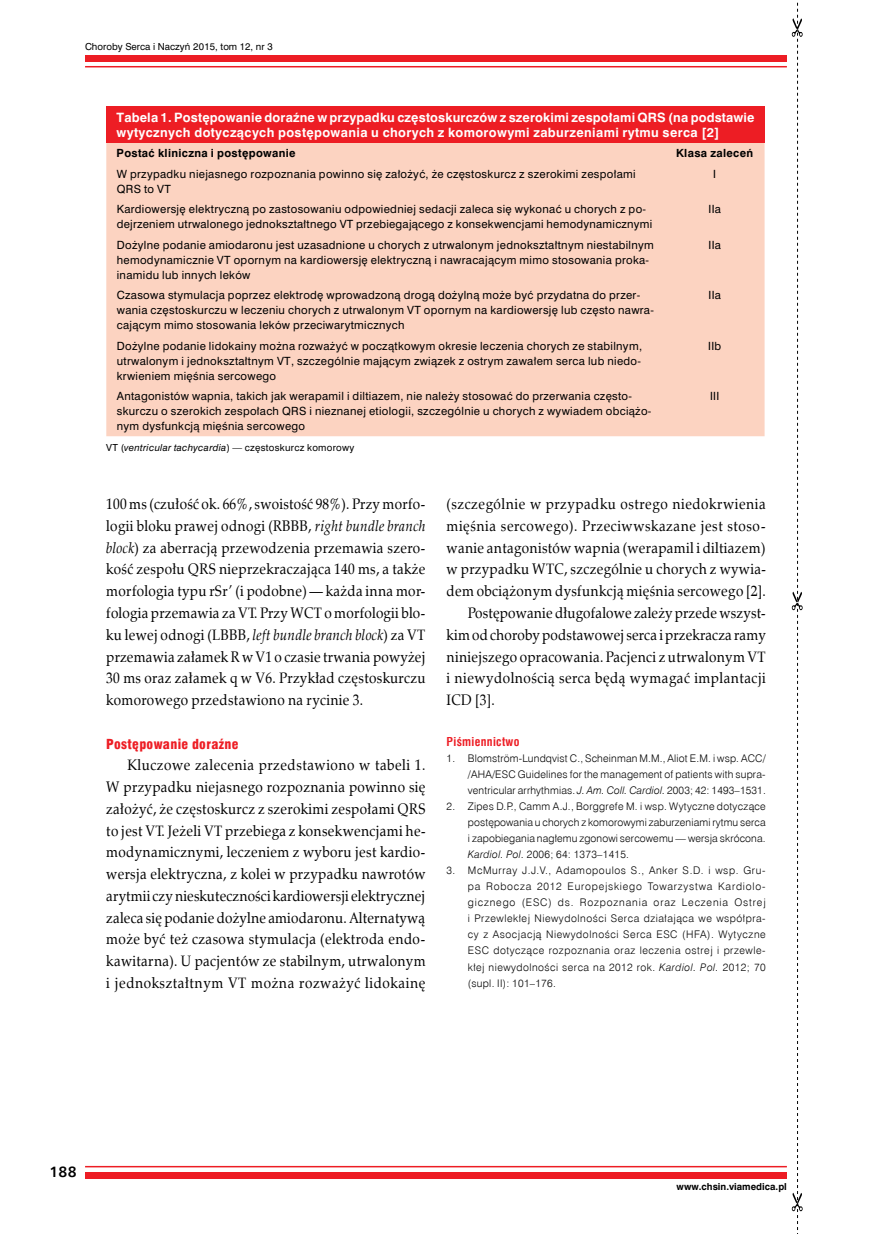
<style>
.page{position:relative;width:872px;height:1234px;background:#fff}
.page>*{position:absolute;margin:0;border:0;box-sizing:border-box;transform-origin:0 0}
.t1{font:15px/21.8px "Zapf Calligr EU";letter-spacing:.025em;color:#000;text-align:justify;scale:.9 1}
.t2{font:700 15px "Humnst 777 EU";color:#000}
.t3{font:13.5px "Swis 721 Blk Cn EU";letter-spacing:.025em;color:#ed1d24}
.t4{font:700 12px/15px "Swis 721 PL";letter-spacing:.015em;color:#fff}
.t5{font:700 12px "Swis 721 Cn EU";letter-spacing:.025em;color:#ed1d24}
.t6{font:10.5px/15px "Swis 721 PL";letter-spacing:.03em;color:#000}
.t7{font:10.5px/16px "Swis 721 Lt EU";letter-spacing:.015em;color:#000;text-align:justify}
.t8{font:700 10.5px "Swis 721 PL";letter-spacing:.03em;color:#000}
.t9{font:9px "Swis 721 PL";letter-spacing:.03em;color:#000}
.t10{font:9px "Swis 721 PL";color:#000}
.t11{font:700 9px "Swis 721 PL";color:#000}
.s1{font-style:italic}
</style>
<div class="page">
<div style="left:85px;top:55px;width:702px;height:7px;background:#ed1d24"></div>
<hr style="left:85px;top:66px;width:702px;height:1px;background:#ed1d24">
<div style="left:85px;top:1171px;width:702px;height:7px;background:#ed1d24"></div>
<hr style="left:85px;top:1165px;width:702px;height:2px;background:#ed1d24">
<svg style="left:792px;top:2px;width:10px;height:1228px"></svg>
<div style="left:106px;top:106px;width:658px;height:37px;background:#ed1d24"></div>
<div style="left:106px;top:143px;width:658px;height:293px;background:#fcd3c1"></div>
<p class="t10" style="left:85px;top:40px;width:189px">Choroby Serca i Naczyń 2015, tom 12, nr 3</p>
<p class="t4" style="left:117px;top:110px;width:639px">Tabela 1. Postępowanie doraźne w przypadku częstoskurczów z szerokimi zespołami QRS (na podstawie wytycznych dotyczących postępowania u chorych z komorowymi zaburzeniami rytmu serca [2]</p>
<p class="t8" style="left:117px;top:146px;width:180px">Postać kliniczna i postępowanie</p>
<p class="t8" style="left:676px;top:146px;width:79px">Klasa zaleceń</p>
<p class="t6" style="left:117px;top:166px;width:520px">W przypadku niejasnego rozpoznania powinno się założyć, że częstoskurcz z szerokimi zespołami<br>QRS to VT</p>
<p class="t6" style="left:713px;top:166px;width:4px">I</p>
<p class="t6" style="left:117px;top:202px;width:537px">Kardiowersję elektryczną po zastosowaniu odpowiedniej sedacji zaleca się wykonać u chorych z po&shy;dejrzeniem utrwalonego jednokształtnego VT przebiegającego z konsekwencjami hemodynamicznymi</p>
<p class="t6" style="left:708px;top:202px;width:14px">IIa</p>
<p class="t6" style="left:117px;top:237px;width:538px">Dożylne podanie amiodaronu jest uzasadnione u chorych z utrwalonym jednokształtnym niestabilnym hemodynamicznie VT opornym na kardiowersję elektryczną i nawracającym mimo stosowania proka&shy;inamidu lub innych leków</p>
<p class="t6" style="left:708px;top:237px;width:14px">IIa</p>
<p class="t6" style="left:117px;top:287px;width:538px">Czasowa stymulacja poprzez elektrodę wprowadzoną drogą dożylną może być przydatna do przer&shy;wania częstoskurczu w leczeniu chorych z utrwalonym VT opornym na kardiowersję lub często nawra&shy;cającym mimo stosowania leków przeciwarytmicznych</p>
<p class="t6" style="left:708px;top:287px;width:14px">IIa</p>
<p class="t6" style="left:117px;top:338px;width:527px;text-align:justify">Dożylne podanie lidokainy można rozważyć w początkowym okresie leczenia chorych ze stabilnym, utrwalonym i jednokształtnym VT, szczególnie mającym związek z ostrym zawałem serca lub niedo&shy;krwieniem mięśnia sercowego</p>
<p class="t6" style="left:708px;top:338px;width:15px">IIb</p>
<p class="t6" style="left:117px;top:388px;width:536px">Antagonistów wapnia, takich jak werapamil i diltiazem, nie należy stosować do przerwania często&shy;skurczu o szerokich zespołach QRS i nieznanej etiologii, szczególnie u chorych z wywiadem obciążo&shy;nym dysfunkcją mięśnia sercowego</p>
<p class="t6" style="left:710px;top:388px;width:11px">III</p>
<p class="t9" style="left:106px;top:442px;width:249px">VT (<span class="s1">ventricular tachycardia</span>) — częstoskurcz komorowy</p>
<p class="t1" style="left:106px;top:493px;width:356px">100 ms (czułość ok. 66%, swoistość 98%). Przy morfo&shy;logii bloku prawej odnogi (RBBB, <span class="s1">right bundle branch block</span>) za aberracją przewodzenia przemawia szero&shy;kość zespołu QRS nieprzekraczająca 140 ms, a także morfologia typu rSr’ (i podobne) — każda inna mor&shy;fologia przemawia za VT. Przy WCT o morfologii blo&shy;ku lewej odnogi (LBBB, <span class="s1">left bundle branch block</span>) za VT przemawia załamek R w V1 o czasie trwania powyżej 30 ms oraz załamek q w V6. Przykład częstoskurczu komorowego przedstawiono na rycinie 3.</p>
<p class="t3" style="left:106px;top:735px;width:134px">Postępowanie doraźne</p>
<p class="t1" style="left:106px;top:754px;width:356px;text-indent:21px">Kluczowe zalecenia przedstawiono w tabeli 1.<br>W przypadku niejasnego rozpoznania powinno się założyć, że częstoskurcz z szerokimi zespołami QRS to jest VT. Jeżeli VT przebiega z konsekwencjami he&shy;modynamicznymi, leczeniem z wyboru jest kardio&shy;wersja elektryczna, z kolei w przypadku nawrotów arytmii czy nieskuteczności kardiowersji elektrycznej zaleca się podanie dożylne amiodaronu. Alternatywą może być też czasowa stymulacja (elektroda endo&shy;kawitarna). U pacjentów ze stabilnym, utrwalonym i jednokształtnym VT można rozważyć lidokainę</p>
<p class="t1" style="left:446px;top:493px;width:356px">(szczególnie w przypadku ostrego niedokrwienia</p>
<p class="t1" style="left:446px;top:515px;width:356px">mięśnia sercowego). Przeciwwskazane jest stoso-</p>
<p class="t1" style="left:446px;top:537px;width:356px">wanie antagonistów wapnia (werapamil i diltiazem)</p>
<p class="t1" style="left:446px;top:558px;width:356px">w przypadku WTC, szczególnie u chorych z wywia-</p>
<p class="t1" style="left:446px;top:580px;width:356px">dem obciążonym dysfunkcją mięśnia sercowego [2].</p>
<p class="t1" style="left:468px;top:602px;width:332px">Postępowanie długofalowe zależy przede wszyst-</p>
<p class="t1" style="left:446px;top:624px;width:356px">kim od choroby podstawowej serca i przekracza ramy</p>
<p class="t1" style="left:446px;top:645px;width:356px">niniejszego opracowania. Pacjenci z utrwalonym VT</p>
<p class="t1" style="left:446px;top:667px;width:356px">i niewydolnością serca będą wymagać implantacji</p>
<p class="t1" style="left:446px;top:689px;width:55px">ICD [3].</p>
<p class="t5" style="left:446px;top:733px;width:74px">Piśmiennictwo</p>
<p class="t7" style="left:468px;top:750px;width:299px;text-indent:-21px">1. Blomström-Lundqvist C., Scheinman M.M., Aliot E.M. i wsp. ACC/ /AHA/ESC Guidelines for the management of patients with supra&shy;ventricular arrhythmias. <span class="s1">J. Am. Coll. Cardiol.</span> 2003; 42: 1493–1531.</p>
<p class="t7" style="left:468px;top:798px;width:299px;text-indent:-21px">2. Zipes D.P., Camm A.J., Borggrefe M. i wsp. Wytyczne dotyczące postępowania u chorych z komorowymi zaburzeniami rytmu serca i zapobiegania nagłemu zgonowi sercowemu — wersja skrócona.<br><span class="s1">Kardiol. Pol.</span> 2006; 64: 1373–1415.</p>
<p class="t7" style="left:468px;top:862px;width:299px;text-indent:-21px">3. McMurray J.J.V., Adamopoulos S., Anker S.D. i wsp. Gru&shy;pa Robocza 2012 Europejskiego Towarzystwa Kardiolo&shy;gicznego (ESC) ds. Rozpoznania oraz Leczenia Ostrej i Przewlekłej Niewydolności Serca działająca we współpra&shy;cy z Asocjacją Niewydolności Serca ESC (HFA). Wytyczne ESC dotyczące rozpoznania oraz leczenia ostrej i przewle&shy;kłej niewydolności serca na 2012 rok. <span class="s1">Kardiol. Pol.</span> 2012; 70 (supl. II): 101–176.</p>
<p class="t2" style="left:49px;top:1162px;width:29px">188</p>
<p class="t11" style="left:676px;top:1180px;width:112px">www.chsin.viamedica.pl</p>
</div>
